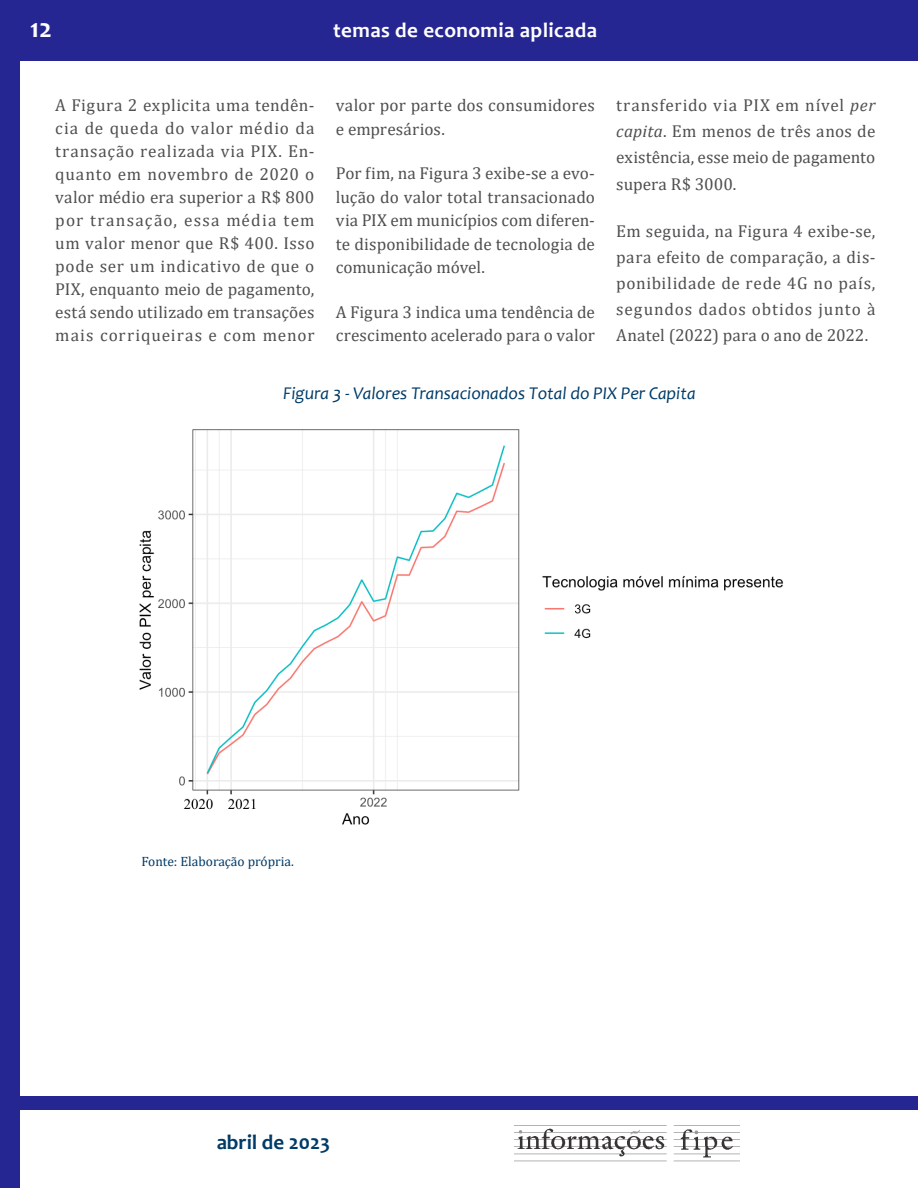
<style>
.page{position:relative;width:918px;height:1188px;background:#fff}
.page>*{position:absolute;margin:0;border:0;box-sizing:border-box;transform-origin:0 0}
.t1{font:700 27px "Candara";color:#fff}
.t2{font:700 21px "Candara";letter-spacing:.02em;color:#fff}
.t3{font:700 21px "Candara";color:#003b68}
.t4{font:italic 18px "Candara";color:#003b68}
.t5{font:17.25px/23px "Cambria";letter-spacing:.01em;color:#4e4f50;text-align:justify}
.t6{font:13.5px "Cambria";color:#003b68}
.s1{font-style:italic}
</style>
<div class="page">
<div style="left:0;top:0;width:20px;height:1188px;background:#262693"></div>
<div style="left:0;top:0;width:918px;height:61px;background:#262693"></div>
<div style="left:15px;top:1097px;width:903px;height:13px;background:#262693"></div>
<img style="left:514px;top:1125px;width:225px;height:37px">
<img style="left:139px;top:429px;width:645px;height:396px">
<h1 class="t1" style="left:30px;top:12px;width:23px">12</h1>
<p class="t2" style="left:333px;top:17px;width:265px">temas de economia aplicada</p>
<p class="t5" style="left:55px;top:94px;width:261px">A Figura 2 explicita uma tendên&shy;cia de queda do valor médio da transação realizada via PIX. En&shy;quanto em novembro de 2020 o valor médio era superior a R$ 800 por transação, essa média tem um valor menor que R$ 400. Isso pode ser um indicativo de que o PIX, enquanto meio de pagamento, está sendo utilizado em transações mais corriqueiras e com menor</p>
<p class="t5" style="left:336px;top:94px;width:261px;line-height:23.4px">valor por parte dos consumidores e empresários.</p>
<p class="t5" style="left:336px;top:162px;width:261px;line-height:23.4px">Por fim, na Figura 3 exibe-se a evo&shy;lução do valor total transacionado via PIX em municípios com diferen&shy;te disponibilidade de tecnologia de comunicação móvel.</p>
<p class="t5" style="left:336px;top:300px;width:261px;line-height:23.4px">A Figura 3 indica uma tendência de crescimento acelerado para o valor</p>
<p class="t5" style="left:616px;top:92px;width:261px;line-height:26.1px">transferido via PIX em nível <span class="s1">per capita</span>. Em menos de três anos de existência, esse meio de pagamento supera R$ 3000.</p>
<p class="t5" style="left:616px;top:218px;width:261px;line-height:26.1px">Em seguida, na Figura 4 exibe-se, para efeito de comparação, a dis&shy;ponibilidade de rede 4G no país, segundos dados obtidos junto à Anatel (2022) para o ano de 2022.</p>
<p class="t4" style="left:283px;top:382px;width:414px">Figura 3 - Valores Transacionados Total do PIX Per Capita</p>
<p class="t6" style="left:141px;top:854px;width:154px">Fonte: Elaboração própria.</p>
<p class="t3" style="left:217px;top:1129px;width:115px">abril de 2023</p>
</div>
